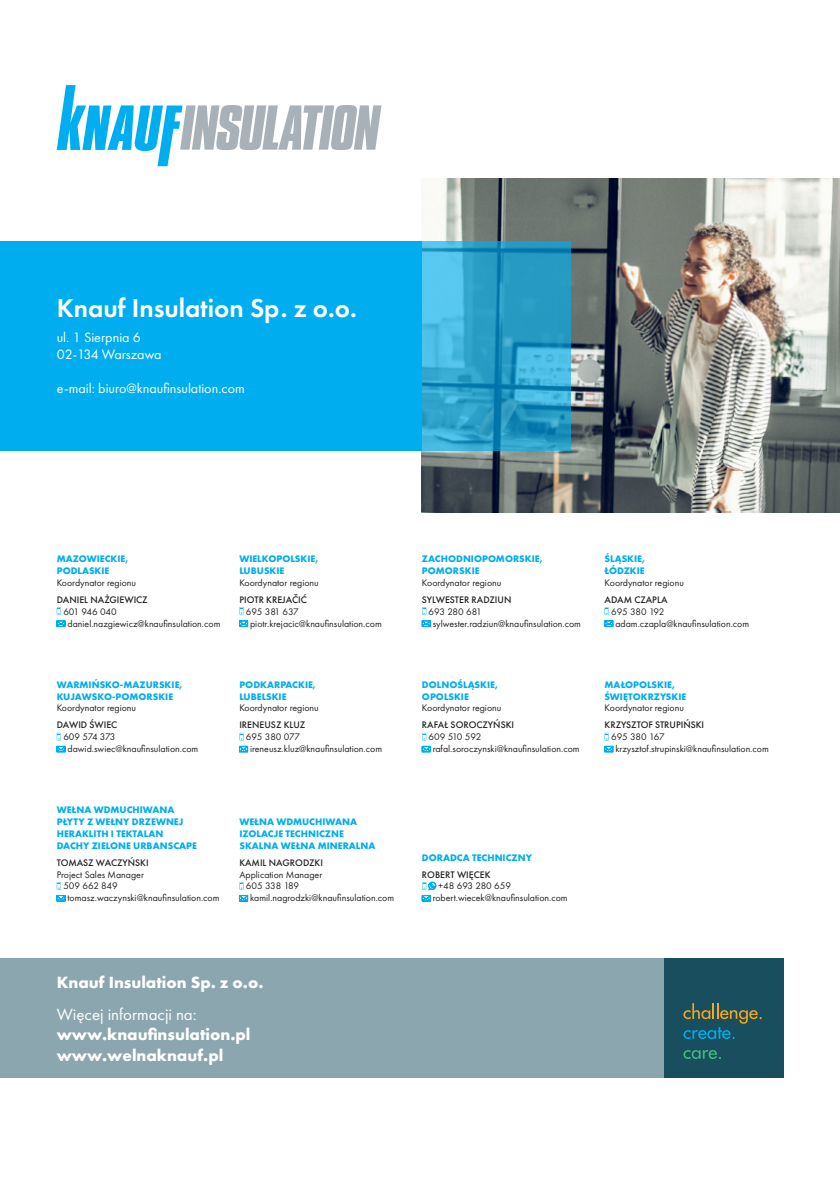
<style>
.page{position:relative;width:840px;height:1191px;background:#fff}
.page>*{position:absolute;margin:0;border:0;box-sizing:border-box;transform-origin:0 0}
.t1{font:600 26.8px "Futura PT";color:#fff}
.t2{font:700 17px/20.2px "Futura PT";color:#fff}
.t3{font:14px/17px "Futura PT";color:#fff}
.tekst_podst{font:9.8px/17px "Futura PT";color:#231f20}
.tekst_podst-2{font:700 9.8px/11.8px "Futura PT";color:#00aeef}
.tekst_podst-3{font:500 9.8px "Futura PT";color:#231f20}
.tekst_podst-4{font:9.8px "Futura PT";letter-spacing:-.02em;color:#231f20}
.tekst_podst-5{font:9.8px "Futura PT";letter-spacing:-.045em;color:#231f20}
.s1{font-weight:500}
.s2{font-weight:400}
</style>
<div class="page">
<div style="left:0;top:958px;width:782px;height:119px;background:#8ba6ae"></div>
<img style="left:421px;top:178px;width:418px;height:335px">
<div style="left:0;top:241px;width:421px;height:209px;background:#00aeef"></div>
<svg style="left:421px;top:241px;width:149px;height:209px;background:#30a3cd"></svg>
<svg style="left:57px;top:85px;width:324px;height:81px"></svg>
<div style="left:663px;top:958px;width:119px;height:119px;background:#184e5d"></div>
<svg style="left:683px;top:1003px;width:78px;height:36px"></svg>
<svg style="left:683px;top:1050px;width:37px;height:9px"></svg>
<svg style="left:57px;top:607px;width:8px;height:19px"></svg>
<svg style="left:239px;top:607px;width:4px;height:7px"></svg>
<svg style="left:239px;top:620px;width:9px;height:6px"></svg>
<svg style="left:421px;top:607px;width:9px;height:19px"></svg>
<svg style="left:604px;top:607px;width:8px;height:19px"></svg>
<svg style="left:57px;top:733px;width:4px;height:7px"></svg>
<svg style="left:57px;top:746px;width:8px;height:6px"></svg>
<svg style="left:239px;top:733px;width:4px;height:7px"></svg>
<svg style="left:239px;top:746px;width:9px;height:6px"></svg>
<svg style="left:422px;top:733px;width:4px;height:7px"></svg>
<svg style="left:421px;top:746px;width:9px;height:6px"></svg>
<svg style="left:604px;top:733px;width:4px;height:7px"></svg>
<svg style="left:604px;top:746px;width:8px;height:6px"></svg>
<svg style="left:57px;top:882px;width:4px;height:7px"></svg>
<svg style="left:57px;top:895px;width:8px;height:6px"></svg>
<svg style="left:239px;top:882px;width:4px;height:7px"></svg>
<svg style="left:239px;top:895px;width:9px;height:6px"></svg>
<svg style="left:421px;top:882px;width:15px;height:19px"></svg>
<p class="t1" style="left:57px;top:291px;width:301px">Knauf Insulation Sp. z o.o.</p>
<p class="t3" style="left:57px;top:329px;width:106px">ul. 1 Sierpnia 6<br>02-134 Warszawa</p>
<p class="t3" style="left:57px;top:379px;width:189px">e-mail: biuro@knaufinsulation.com</p>
<p class="tekst_podst-2" style="left:57px;top:553px;width:73px">MAZOWIECKIE,<br>PODLASKIE</p>
<p class="tekst_podst" style="left:57px;top:574px;width:92px">Koordynator regionu<br><span class="s1">DANIEL NAŻGIEWICZ</span></p>
<p class="tekst_podst" style="left:63px;top:603px;width:55px">601 946 040</p>
<p class="tekst_podst" style="left:67px;top:614px;width:154px">daniel.nazgiewicz@knaufinsulation.com</p>
<p class="tekst_podst-2" style="left:239px;top:553px;width:80px">WIELKOPOLSKIE,<br>LUBUSKIE</p>
<p class="tekst_podst" style="left:239px;top:574px;width:81px">Koordynator regionu</p>
<p class="tekst_podst-3" style="left:239px;top:593px;width:69px">PIOTR KREJAČIĆ</p>
<p class="tekst_podst-4" style="left:246px;top:605px;width:54px">695 381 637</p>
<p class="tekst_podst" style="left:250px;top:614px;width:133px">piotr.krejacic@knaufinsulation.com</p>
<p class="tekst_podst-2" style="left:57px;top:678px;width:127px">WARMIŃSKO-MAZURSKIE,<br>KUJAWSKO-POMORSKIE</p>
<p class="tekst_podst" style="left:57px;top:699px;width:81px">Koordynator regionu</p>
<p class="tekst_podst-3" style="left:57px;top:719px;width:62px">DAWID ŚWIEC</p>
<p class="tekst_podst-5" style="left:63px;top:731px;width:54px">609 574 373</p>
<p class="tekst_podst" style="left:67px;top:740px;width:132px">dawid.swiec@knaufinsulation.com</p>
<p class="tekst_podst-2" style="left:239px;top:678px;width:78px">PODKARPACKIE,<br>LUBELSKIE</p>
<p class="tekst_podst" style="left:239px;top:699px;width:81px">Koordynator regionu</p>
<p class="tekst_podst-3" style="left:239px;top:719px;width:67px">IRENEUSZ KLUZ</p>
<p class="tekst_podst" style="left:246px;top:728px;width:56px">695 380 077</p>
<p class="tekst_podst" style="left:250px;top:740px;width:133px">ireneusz.kluz@knaufinsulation.com</p>
<p class="tekst_podst-2" style="left:57px;top:803px;width:119px">WEŁNA WDMUCHIWANA</p>
<p class="tekst_podst-2" style="left:57px;top:815px;width:128px">PŁYTY Z WEŁNY DRZEWNEJ<br>HERAKLITH I TEKTALAN</p>
<p class="tekst_podst-2" style="left:57px;top:839px;width:142px">DACHY ZIELONE URBANSCAPE</p>
<p class="tekst_podst" style="left:57px;top:856px;width:93px;line-height:11.8px"><span class="s1">TOMASZ WACZYŃSKI<br></span>Project Sales Manager</p>
<p class="tekst_podst" style="left:63px;top:877px;width:56px">509 662 849</p>
<p class="tekst_podst" style="left:67px;top:889px;width:153px">tomasz.waczynski@knaufinsulation.com</p>
<p class="tekst_podst-2" style="left:239px;top:815px;width:119px">WEŁNA WDMUCHIWANA</p>
<p class="tekst_podst-2" style="left:239px;top:827px;width:106px">IZOLACJE TECHNICZNE</p>
<p class="tekst_podst-2" style="left:239px;top:839px;width:138px">SKALNA WEŁNA MINERALNA</p>
<p class="tekst_podst-3" style="left:239px;top:856px;width:85px">KAMIL NAGRODZKI</p>
<p class="tekst_podst" style="left:239px;top:865px;width:84px">Application Manager</p>
<p class="tekst_podst" style="left:246px;top:877px;width:55px">605 338 189</p>
<p class="tekst_podst" style="left:250px;top:889px;width:145px">kamil.nagrodzki@knaufinsulation.com</p>
<p class="tekst_podst-2" style="left:422px;top:553px;width:122px">ZACHODNIOPOMORSKIE,<br>POMORSKIE</p>
<p class="tekst_podst" style="left:422px;top:574px;width:81px">Koordynator regionu</p>
<p class="tekst_podst-3" style="left:422px;top:593px;width:91px">SYLWESTER RADZIUN</p>
<p class="tekst_podst-4" style="left:428px;top:605px;width:54px">693 280 681</p>
<p class="tekst_podst" style="left:432px;top:614px;width:150px">sylwester.radziun@knaufinsulation.com</p>
<p class="tekst_podst-2" style="left:422px;top:678px;width:78px">DOLNOŚLĄSKIE,</p>
<p class="tekst_podst-2" style="left:422px;top:690px;width:48px">OPOLSKIE</p>
<p class="tekst_podst" style="left:422px;top:699px;width:81px">Koordynator regionu</p>
<p class="tekst_podst-3" style="left:422px;top:719px;width:94px">RAFAŁ SOROCZYŃSKI</p>
<p class="tekst_podst-4" style="left:428px;top:731px;width:54px">609 510 592</p>
<p class="tekst_podst" style="left:432px;top:740px;width:148px">rafal.soroczynski@knaufinsulation.com</p>
<p class="tekst_podst-2" style="left:604px;top:553px;width:42px">ŚLĄSKIE,<br>ŁÓDZKIE</p>
<p class="tekst_podst" style="left:604px;top:574px;width:81px">Koordynator regionu</p>
<p class="tekst_podst-3" style="left:604px;top:593px;width:64px">ADAM CZAPLA</p>
<p class="tekst_podst-4" style="left:611px;top:605px;width:55px">695 380 192</p>
<p class="tekst_podst" style="left:615px;top:614px;width:135px">adam.czapla@knaufinsulation.com</p>
<p class="tekst_podst-2" style="left:604px;top:678px;width:72px">MAŁOPOLSKIE,</p>
<p class="tekst_podst-2" style="left:604px;top:690px;width:83px">ŚWIĘTOKRZYSKIE</p>
<p class="tekst_podst" style="left:604px;top:699px;width:81px">Koordynator regionu</p>
<p class="tekst_podst-3" style="left:604px;top:719px;width:101px">KRZYSZTOF STRUPIŃSKI</p>
<p class="tekst_podst" style="left:611px;top:728px;width:55px">695 380 167</p>
<p class="tekst_podst" style="left:615px;top:740px;width:155px">krzysztof.strupinski@knaufinsulation.com</p>
<p class="tekst_podst-2" style="left:422px;top:851px;width:111px">DORADCA TECHNICZNY</p>
<p class="tekst_podst-3" style="left:422px;top:868px;width:70px">ROBERT WIĘCEK</p>
<p class="tekst_podst" style="left:438px;top:877px;width:74px">+48 693 280 659</p>
<p class="tekst_podst" style="left:432px;top:889px;width:136px">robert.wiecek@knaufinsulation.com</p>
<p class="t2" style="left:57px;top:972px;width:208px">Knauf Insulation Sp. z o.o.</p>
<p class="t2" style="left:57px;top:1003px;width:195px"><span class="s2">Więcej informacji na: </span>www.knaufinsulation.pl</p>
<p class="t2" style="left:57px;top:1044px;width:168px">www.welnaknauf.pl</p>
</div>
